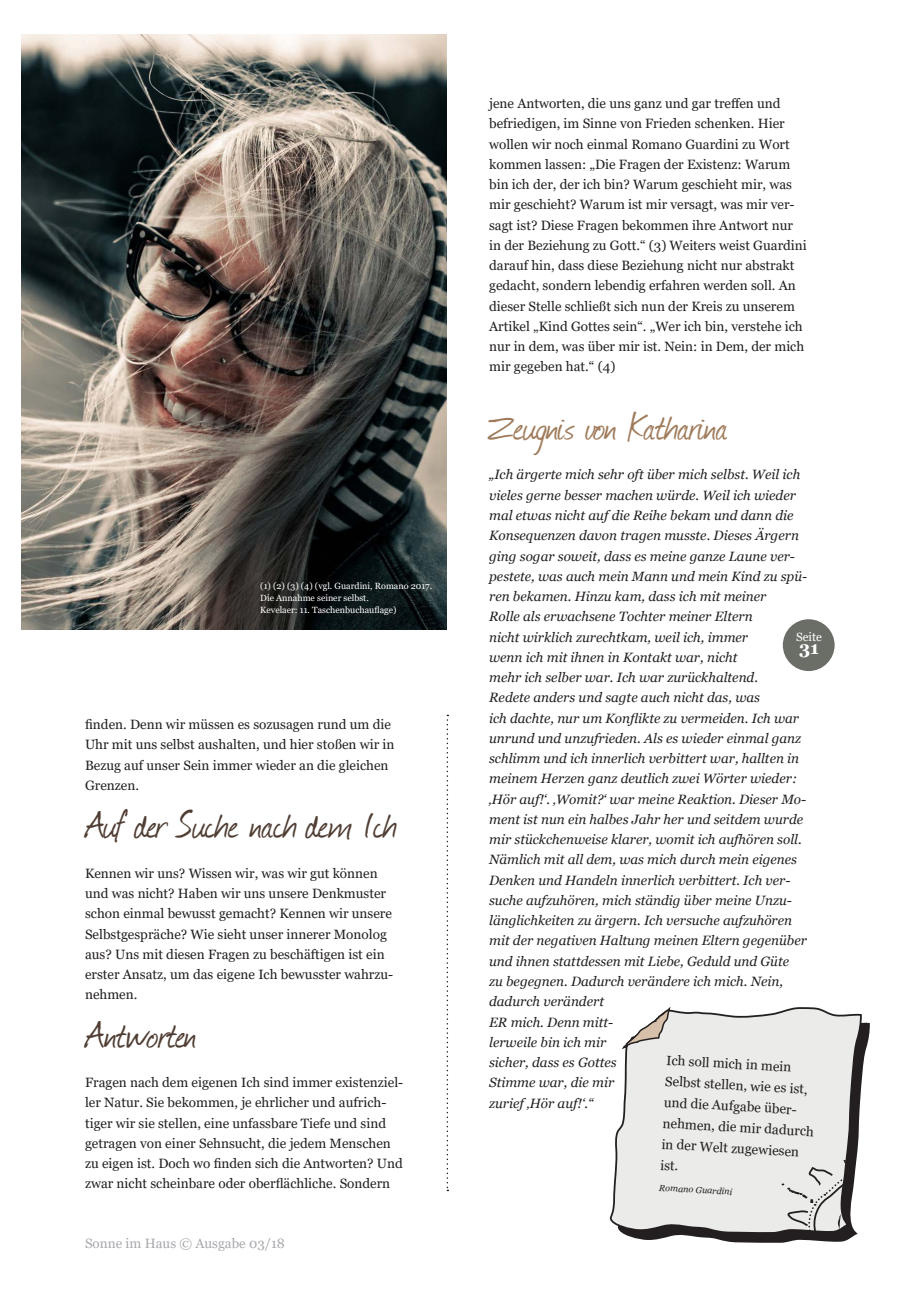
<style>
.page{position:relative;width:906px;height:1289px;background:#fff}
.page>*{position:absolute;margin:0;border:0;box-sizing:border-box;transform-origin:0 0}
.t1{font:45px "Journal";color:#503e34}
.t2{font:45px "Journal";letter-spacing:-.01em;color:#a07c5c}
.t3{font:45px "Journal";letter-spacing:-.025em;color:#503e34}
.t4{font:700 18px "Georgia";color:#fff}
.t5{font:13.5px/20.2px "Georgia";color:#231f20}
.t6{font:italic 13.5px/20.2px "Georgia";color:#231f20}
.t7{font:13.5px "Georgia";color:#a8a9ad}
.t8{font:12px "Georgia";color:#fff}
.t9{font:9px/12px "Georgia";color:#fff}
.t10{font:italic 9px "Georgia";color:#231f20}
</style>
<div class="page">
<img style="left:21px;top:34px;width:425px;height:595px">
<div style="left:780px;top:616px;width:57px;height:58px;background:#6b6e67;border-radius:50%"></div>
<div style="left:777px;top:613px;width:63px;height:64px;border:6px solid #fff;border-radius:50%"></div>
<svg style="left:446px;top:714px;width:2px;height:477px"></svg>
<svg style="left:624px;top:1022px;width:246px;height:220px"></svg>
<svg style="left:609px;top:1007px;width:253px;height:227px;background:#e0dfde"></svg>
<svg style="left:620px;top:1006px;width:52px;height:44px"></svg>
<svg style="left:859px;top:1170px;width:10px;height:4px"></svg>
<svg style="left:782px;top:1159px;width:68px;height:72px;background:#c3c2c1"></svg>
<p class="t9" style="left:260px;top:580px;width:173px">(1) (2) (3) (4) (vgl. Guardini, Romano 2017.<br>Die Annahme seiner selbst.<br>Kevelaer: 11. Taschenbuchauflage)</p>
<p class="t5" style="left:85px;top:714px;width:311px">finden. Denn wir müssen es sozusagen rund um die Uhr mit uns selbst aushalten, und hier stoßen wir in Bezug auf unser Sein immer wieder an die gleichen Grenzen.</p>
<h1 class="t1" style="left:85px;top:794px;width:313px">Auf der Suche nach dem Ich</h1>
<p class="t5" style="left:85px;top:863px;width:310px">Kennen wir uns? Wissen wir, was wir gut können und was nicht? Haben wir uns unsere Denkmuster schon einmal bewusst gemacht? Kennen wir unsere Selbstgespräche? Wie sieht unser innerer Monolog aus? Uns mit diesen Fragen zu beschäftigen ist ein erster Ansatz, um das eigene Ich bewusster wahrzu&shy;nehmen.</p>
<h1 class="t3" style="left:85px;top:1003px;width:113px">Antworten</h1>
<p class="t5" style="left:85px;top:1072px;width:320px">Fragen nach dem eigenen Ich sind immer existenziel&shy;ler Natur. Sie bekommen, je ehrlicher und aufrich&shy;tiger wir sie stellen, eine unfassbare Tiefe und sind getragen von einer Sehnsucht, die jedem Menschen zu eigen ist. Doch wo finden sich die Antworten? Und zwar nicht scheinbare oder oberflächliche. Sondern</p>
<p class="t7" style="left:85px;top:1234px;width:201px">Sonne im Haus © Ausgabe 03/18</p>
<p class="t5" style="left:489px;top:94px;width:319px">jene Antworten, die uns ganz und gar treffen und befriedigen, im Sinne von Frieden schenken. Hier wollen wir noch einmal Romano Guardini zu Wort kommen lassen: „Die Fragen der Existenz: Warum bin ich der, der ich bin? Warum geschieht mir, was mir geschieht? Warum ist mir versagt, was mir ver&shy;sagt ist? Diese Fragen bekommen ihre Antwort nur in der Beziehung zu Gott.“ (3) Weiters weist Guardini darauf hin, dass diese Beziehung nicht nur abstrakt gedacht, sondern lebendig erfahren werden soll. An dieser Stelle schließt sich nun der Kreis zu unserem Artikel „Kind Gottes sein“. „Wer ich bin, verstehe ich nur in dem, was über mir ist. Nein: in Dem, der mich mir gegeben hat.“ (4)</p>
<h1 class="t2" style="left:489px;top:396px;width:239px">Zeugnis von Katharina</h1>
<p class="t6" style="left:489px;top:465px;width:319px">„Ich ärgerte mich sehr oft über mich selbst. Weil ich vieles gerne besser machen würde. Weil ich wieder mal etwas nicht auf die Reihe bekam und dann die Konsequenzen davon tragen musste. Dieses Ärgern ging sogar soweit, dass es meine ganze Laune ver&shy;pestete, was auch mein Mann und mein Kind zu spü&shy;ren bekamen. Hinzu kam, dass ich mit meiner<br>Rolle als erwachsene Tochter meiner Eltern<br>nicht wirklich zurechtkam, weil ich, immer<br>wenn ich mit ihnen in Kontakt war, nicht<br>mehr ich selber war. Ich war zurückhaltend.<br>Redete anders und sagte auch nicht das, was<br>ich dachte, nur um Konflikte zu vermeiden. Ich war unrund und unzufrieden. Als es wieder einmal ganz schlimm und ich innerlich verbittert war, hallten in meinem Herzen ganz deutlich zwei Wörter wieder: ‚Hör auf!‘. ‚Womit?‘ war meine Reaktion. Dieser Mo&shy;ment ist nun ein halbes Jahr her und seitdem wurde mir stückchenweise klarer, womit ich aufhören soll.<br>Nämlich mit all dem, was mich durch mein eigenes Denken und Handeln innerlich verbittert. Ich ver&shy;suche aufzuhören, mich ständig über meine Unzu&shy;länglichkeiten zu ärgern. Ich versuche aufzuhören mit der negativen Haltung meinen Eltern gegenüber und ihnen stattdessen mit Liebe, Geduld und Güte<br>zu begegnen. Dadurch verändere ich mich. Nein, dadurch verändert<br>ER mich. Denn mitt-<br>lerweile bin ich mir<br>sicher, dass es Gottes<br>Stimme war, die mir<br>zurief ‚Hör auf!‘.“</p>
<p class="t8" style="left:796px;top:629px;width:27px">Seite</p>
<h2 class="t4" style="left:799px;top:636px;width:22px">31</h2>
<p class="t5" style="left:666px;top:1050px;width:153px;line-height:21px;rotate:3deg">Ich soll mich in mein<br>Selbst stellen, wie es ist, und die Aufgabe über&shy;nehmen, die mir dadurch in der Welt zugewiesen ist.</p>
<p class="t10" style="left:659px;top:1181px;width:75px;rotate:3deg">Romano Guardini</p>
</div>
